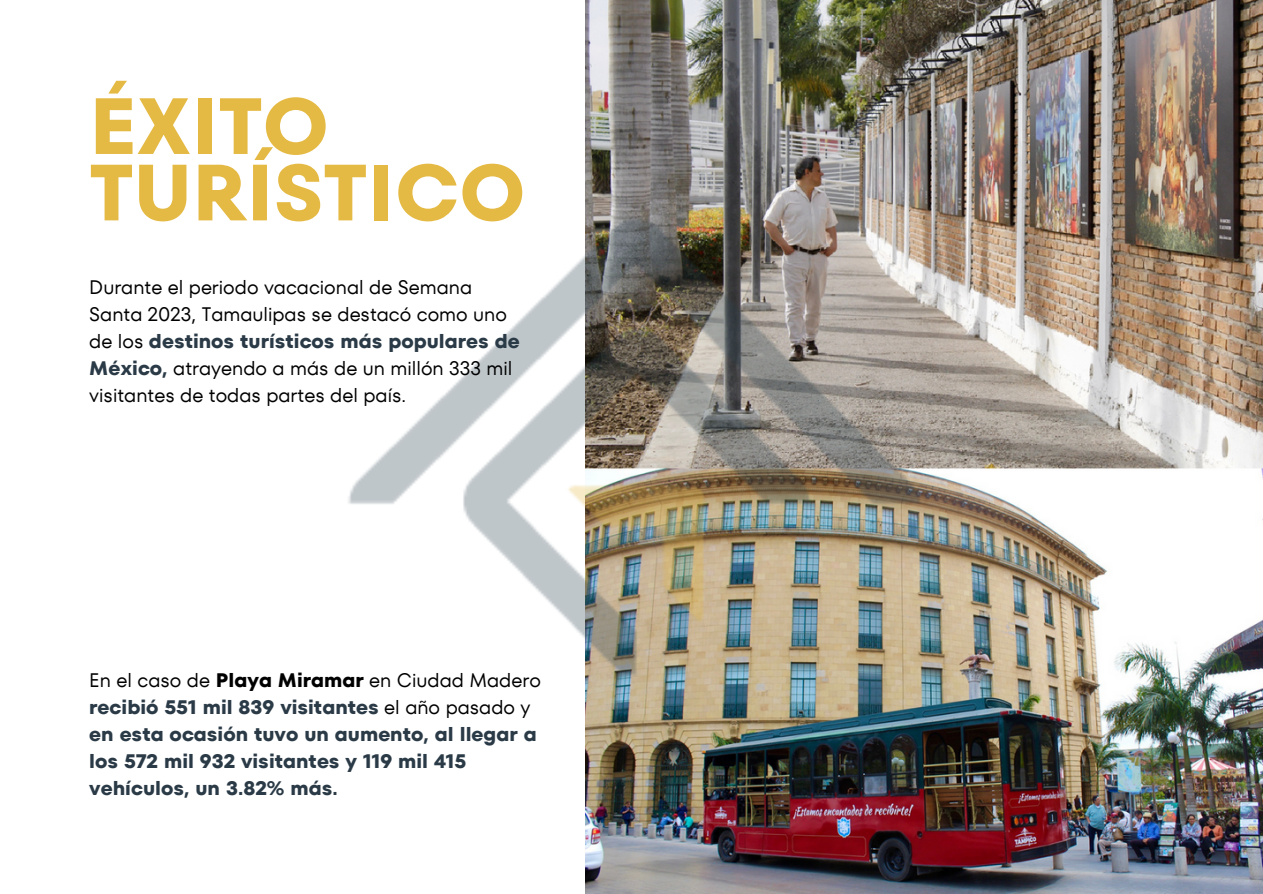
<style>
.page{position:relative;width:1263px;height:894px;background:#fff}
.page>*{position:absolute;margin:0;border:0;box-sizing:border-box;transform-origin:0 0}
.t1{font:700 79.5px/66.3px "TT Fors";color:#e5ba44}
.t2{font:19.5px/27px "TT Fors";color:#000}
.t3{font:700 19.5px/27px "TT Fors";color:#2a3a46}
.s1{font-weight:700;color:#2a3a46}
.s2{font-weight:400;color:#000}
.s3{color:#000}
</style>
<div class="page">
<img style="left:585px;top:0;width:678px;height:893px">
<img style="left:348px;top:84px;width:756px;height:725px">
<h1 class="t1" style="left:89px;top:93px;width:438px">ÉXITO<br>TURÍSTICO</h1>
<p class="t2" style="left:89px;top:274px;width:432px">Durante el periodo vacacional de Semana Santa 2023, Tamaulipas se destacó como uno de los <span class="s1">destinos turísticos más populares de México,</span> atrayendo a más de un millón 333 mil visitantes de todas partes del país.</p>
<p class="t3" style="left:89px;top:666px;width:453px"><span class="s2">En el caso de</span> <span class="s3">Playa Miramar</span> <span class="s2">en Ciudad Madero </span>recibió 551 mil 839 visitantes <span class="s2">el año pasado y </span>en esta ocasión tuvo un aumento, al llegar a los 572 mil 932 visitantes y 119 mil 415 vehículos, un 3.82% más.</p>
</div>
